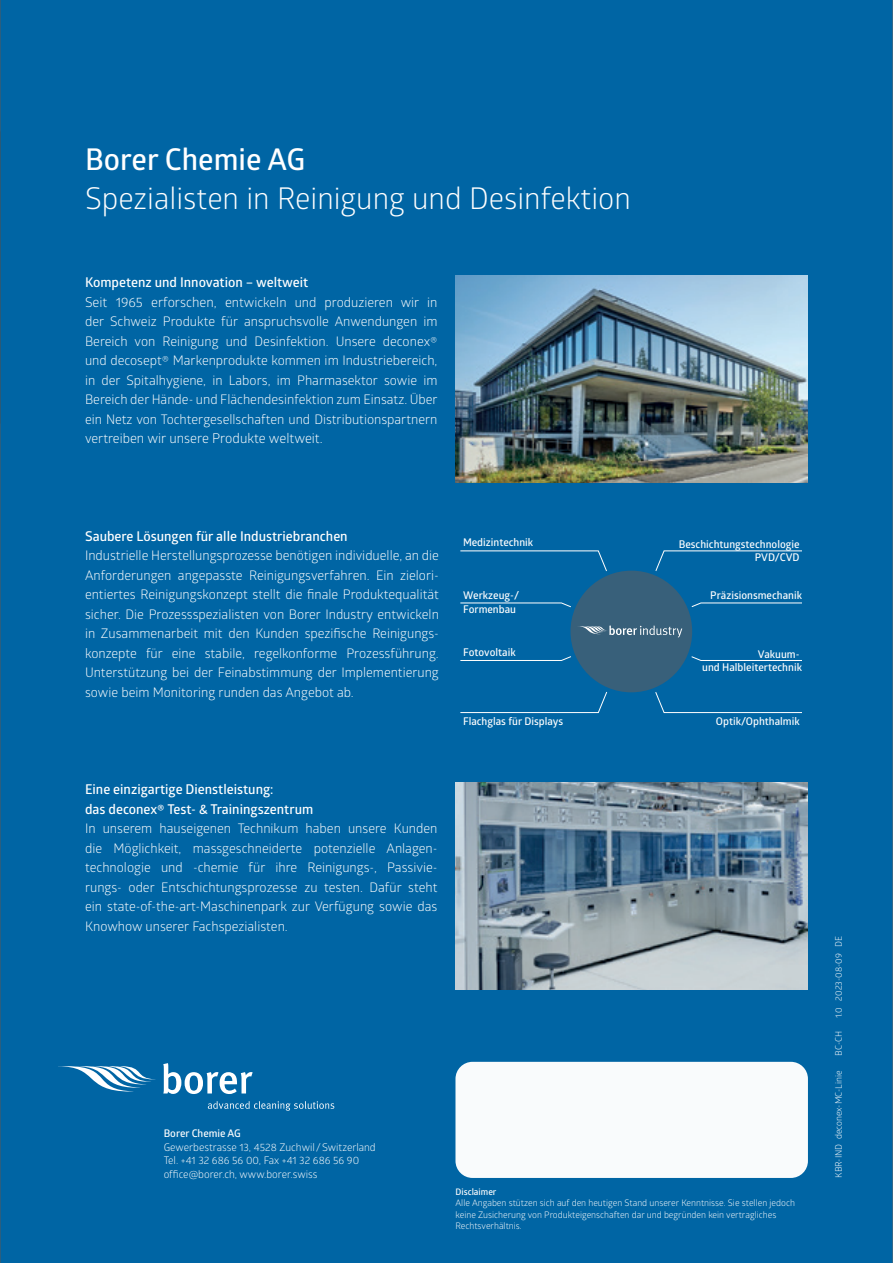
<style>
.page{position:relative;width:893px;height:1263px;background:#0065a4}
.page>*{position:absolute;margin:0;border:0;box-sizing:border-box;transform-origin:0 0}
.t1{font:30px "Glober";color:#fff}
.t2{font:600 30px "Glober";color:#fff}
.t3{font:600 13.5px/19.5px "Glober";color:#fff}
.t4{font:13.5px "Glober";color:#fff}
.t5{font:13.2px/19.5px "Glober";color:#fff;text-align:justify}
.t6{font:600 10.65px/13.6px "Glober";color:#fff;text-align:right}
.t7{font:10.5px/13.5px "Glober";color:#fff}
.t8{font:600 10.5px "Glober";color:#fff}
.t9{font:9px/11.2px "Glober";color:#fff}
.t10{font:600 9px "Glober";color:#fff}
.s1{font-size:13.5px}
.s2{font-size:13.2px}
</style>
<div class="page">
<svg style="left:58px;top:1066px;width:98px;height:25px"></svg>
<svg style="left:163px;top:1063px;width:90px;height:31px"></svg>
<svg style="left:208px;top:1101px;width:126px;height:10px"></svg>
<img style="left:455px;top:782px;width:353px;height:207px">
<img style="left:455px;top:275px;width:353px;height:207px">
<div style="left:455px;top:1062px;width:353px;height:116px;background:#fff;border-radius:17px"></div>
<svg style="left:460px;top:550px;width:342px;height:163px"></svg>
<hr style="left:0;top:0;width:1px;height:1263px;background:#57585a">
<hr style="left:892px;top:0;width:1px;height:1263px;background:#6c6d70">
<h1 class="t2" style="left:85px;top:139px;width:222px">Borer Chemie AG</h1>
<h1 class="t1" style="left:85px;top:178px;width:547px">Spezialisten in Reinigung und Desinfektion</h1>
<p class="t3" style="left:85px;top:272px;width:225px">Kompetenz und Innovation – weltweit</p>
<p class="t5" style="left:85px;top:292px;width:354px"><span class="s1">Seit 1965 erforschen, e</span>ntwickeln und produzieren wir in der Schweiz Produkte für anspruchsvolle Anwendungen im Bereich von Reinigung und Desinfektion. Unsere deconex® und decosept® Markenprodukte kommen im Industriebereich, in der Spitalhygiene, in Labors, im Pharmasektor sowie im Bereich der Hände- und Flächendesinfektion zum Einsatz. Über ein Netz von Tochtergesellschaften und Distributionspartnern</p>
<p class="t4" style="left:85px;top:429px;width:239px"><span class="s2">vertreib</span>en wir unsere Produkte weltweit.</p>
<p class="t3" style="left:85px;top:526px;width:264px">Saubere Lösungen für alle Industriebranchen</p>
<p class="t5" style="left:85px;top:545px;width:355px">Industrielle Herstellungsprozesse benötigen individuelle, an die Anforderungen angepasste Reinigungsverfahren. Ein zielori&shy;entiertes Reinigungskonzept stellt die finale Produktequalität sicher. Die Prozessspezialisten von Borer Industry entwickeln in Zusammenarbeit mit den Kunden spezifische Reinigungs&shy;konzepte für eine stabile, regelkonforme Prozessführung.<br>Unterstützung bei der Feinabstimmung der Implementierung sowie beim Monitoring runden das Angebot ab.</p>
<p class="t3" style="left:85px;top:779px;width:230px">Eine einzigartige Dienstleistung:<br>das deconex® Test- &amp; Trainingszentrum</p>
<p class="t5" style="left:85px;top:818px;width:354px">In unserem hauseigenen Technikum haben unsere Kunden die Möglichkeit, massgeschneiderte potenzielle Anlagen&shy;technologie und -chemie für ihre Reinigungs-, Passivie&shy;rungs- oder Entschichtungsprozesse zu testen. Dafür steht ein state-of-the-art-Maschinenpark zur Verfügung sowie das Knowhow unserer Fachspezialisten.</p>
<p class="t6" style="left:463px;top:535px;width:72px">Medizintechnik</p>
<p class="t6" style="left:463px;top:588px;width:58px;text-align:left">Werkzeug-/<br>Formenbau</p>
<p class="t6" style="left:463px;top:645px;width:54px">Fotovoltaik</p>
<p class="t6" style="left:463px;top:714px;width:102px">Flachglas für Displays</p>
<p class="t6" style="left:679px;top:537px;width:122px">Beschichtungstechnologie<br>PVD/CVD</p>
<p class="t6" style="left:710px;top:588px;width:93px">Präzisionsmechanik</p>
<p class="t6" style="left:702px;top:647px;width:101px">Vakuum-<br>und Halbleitertechnik</p>
<p class="t6" style="left:716px;top:714px;width:85px">Optik/Ophthalmik</p>
<p class="t8" style="left:164px;top:1126px;width:79px">Borer Chemie AG</p>
<p class="t7" style="left:164px;top:1140px;width:214px">Gewerbestrasse 13, 4528 Zuchwil / Switzerland<br>Tel. +41 32 686 56 00, Fax +41 32 686 56 90 office@borer.ch, www.borer.swiss</p>
<p class="t10" style="left:455px;top:1186px;width:43px">Disclaimer</p>
<p class="t9" style="left:455px;top:1197px;width:341px">Alle Angaben stützen sich auf den heutigen Stand unserer Kenntnisse. Sie stellen jedoch keine Zusicherung von Produkteigenschaften dar und begründen kein vertragliches<br>Rechtsverhältnis.</p>
<p class="t9" style="left:833px;top:1018px;width:84px;rotate:-90deg">1.0 2023-08-09 DE</p>
<p class="t9" style="left:833px;top:1056px;width:26px;rotate:-90deg">BC-CH</p>
<p class="t9" style="left:833px;top:1178px;width:109px;rotate:-90deg">KBR-IND deconex-MC-Linie</p>
</div>
